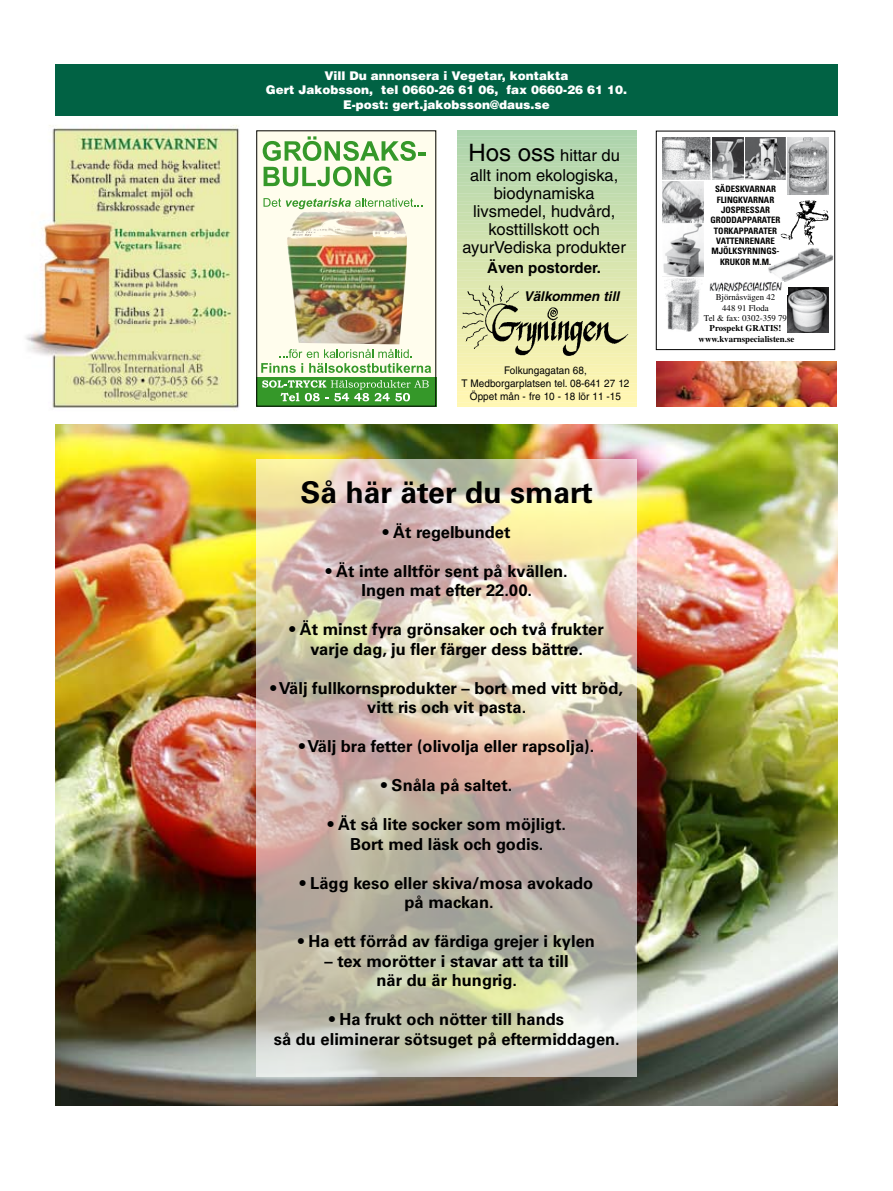
<style>
.page{position:relative;width:893px;height:1191px;background:#fff}
.page>*{position:absolute;margin:0;border:0;box-sizing:border-box;transform-origin:0 0}
.t1{font:700 30px "Univers";color:#000}
.t2{font:700 16.5px/19.5px "Univers";color:#000;text-align:center}
.t3{font:16.5px/18px "Helvetica";color:#000}
.t4{font:700 15px "Helvetica";color:#000}
.t5{font:italic 700 13.5px "Helvetica";color:#000}
.t6{font:900 12px/14.4px "Helvetica";color:#fff;text-align:center}
.t7{font:10.5px/12.6px "Helvetica";color:#000;text-align:center;scale:.95 1}
.t8{font:700 condensed 8.85px/10.4px "Univers";color:#000;text-align:center}
.t9{font:8.85px/10.4px "Times";color:#000;text-align:center}
.t10{font:700 8.85px/10.4px "Times";color:#000;text-align:center}
.s1{font-size:24px}
</style>
<div class="page">
<img style="left:55px;top:424px;width:783px;height:682px">
<img style="left:258px;top:132px;width:176px;height:245px">
<div style="left:256px;top:377px;width:180px;height:29px;background:#359829"></div>
<svg style="left:262px;top:380px;width:167px;height:21px"></svg>
<img style="left:286px;top:211px;width:120px;height:56px">
<svg style="left:263px;top:136px;width:162px;height:50px;background:#bbdbab"></svg>
<svg style="left:263px;top:198px;width:159px;height:11px;background:#c7e1b7"></svg>
<svg style="left:261px;top:349px;width:170px;height:24px;background:#cce3bc"></svg>
<div style="left:256px;top:130px;width:180px;height:276px;border:1px solid #000"></div>
<svg style="left:457px;top:136px;width:180px;height:271px;background:#d8e6b7"></svg>
<hr style="left:457px;top:130px;width:180px;height:1px;background:#aad3ac">
<hr style="left:457px;top:131px;width:180px;height:3px;background:#abd3ac">
<hr style="left:457px;top:134px;width:180px;height:2px;background:#acd4ac">
<hr style="left:457px;top:137px;width:180px;height:2px;background:#add4ad">
<hr style="left:457px;top:139px;width:180px;height:3px;background:#aed4ad">
<hr style="left:457px;top:142px;width:180px;height:3px;background:#afd5ad">
<hr style="left:457px;top:145px;width:180px;height:2px;background:#b0d5ad">
<hr style="left:457px;top:148px;width:180px;height:2px;background:#b1d5ad">
<hr style="left:457px;top:150px;width:180px;height:3px;background:#b2d6ad">
<hr style="left:457px;top:153px;width:180px;height:2px;background:#b3d6ad">
<hr style="left:457px;top:156px;width:180px;height:2px;background:#b4d7ad">
<hr style="left:457px;top:158px;width:180px;height:3px;background:#b5d7ad">
<hr style="left:457px;top:161px;width:180px;height:2px;background:#b6d7ad">
<hr style="left:457px;top:164px;width:180px;height:2px;background:#b7d8ad">
<hr style="left:457px;top:166px;width:180px;height:3px;background:#b8d8ad">
<hr style="left:457px;top:169px;width:180px;height:3px;background:#b9d9ad">
<hr style="left:457px;top:172px;width:180px;height:2px;background:#bad9ad">
<hr style="left:457px;top:175px;width:180px;height:2px;background:#bbd9ad">
<hr style="left:457px;top:177px;width:180px;height:3px;background:#bcdaad">
<hr style="left:457px;top:180px;width:180px;height:2px;background:#bcdaae">
<hr style="left:457px;top:183px;width:180px;height:2px;background:#bddaae">
<hr style="left:457px;top:185px;width:180px;height:3px;background:#bedbae">
<hr style="left:457px;top:188px;width:180px;height:3px;background:#bfdbae">
<hr style="left:457px;top:191px;width:180px;height:2px;background:#c0dbae">
<hr style="left:457px;top:194px;width:180px;height:2px;background:#c1dcae">
<hr style="left:457px;top:196px;width:180px;height:3px;background:#c2dcae">
<hr style="left:457px;top:199px;width:180px;height:2px;background:#c3ddae">
<hr style="left:457px;top:202px;width:180px;height:2px;background:#c4ddae">
<hr style="left:457px;top:204px;width:180px;height:3px;background:#c5ddae">
<hr style="left:457px;top:207px;width:180px;height:3px;background:#c6deae">
<hr style="left:457px;top:210px;width:180px;height:2px;background:#c7deae">
<hr style="left:457px;top:213px;width:180px;height:2px;background:#c8dfae">
<hr style="left:457px;top:215px;width:180px;height:3px;background:#c8dfae">
<hr style="left:457px;top:218px;width:180px;height:2px;background:#c9dfae">
<hr style="left:457px;top:221px;width:180px;height:2px;background:#cae0af">
<hr style="left:457px;top:223px;width:180px;height:3px;background:#cbe0af">
<hr style="left:457px;top:226px;width:180px;height:3px;background:#cce0af">
<hr style="left:457px;top:229px;width:180px;height:2px;background:#cde1af">
<hr style="left:457px;top:232px;width:180px;height:2px;background:#cee1af">
<hr style="left:457px;top:234px;width:180px;height:3px;background:#cfe1af">
<hr style="left:457px;top:237px;width:180px;height:2px;background:#d0e2af">
<hr style="left:457px;top:240px;width:180px;height:2px;background:#d1e2af">
<hr style="left:457px;top:242px;width:180px;height:3px;background:#d2e3af">
<hr style="left:457px;top:245px;width:180px;height:3px;background:#d2e3af">
<hr style="left:457px;top:248px;width:180px;height:2px;background:#d3e3af">
<hr style="left:457px;top:251px;width:180px;height:2px;background:#d4e4af">
<hr style="left:457px;top:253px;width:180px;height:3px;background:#d5e4af">
<hr style="left:457px;top:256px;width:180px;height:2px;background:#d6e4af">
<hr style="left:457px;top:259px;width:180px;height:2px;background:#d7e5af">
<hr style="left:457px;top:261px;width:180px;height:3px;background:#d8e5af">
<hr style="left:457px;top:264px;width:180px;height:3px;background:#d9e5af">
<hr style="left:457px;top:267px;width:180px;height:2px;background:#d9e6af">
<hr style="left:457px;top:270px;width:180px;height:2px;background:#dae6af">
<hr style="left:457px;top:272px;width:180px;height:3px;background:#dbe6b0">
<hr style="left:457px;top:275px;width:180px;height:2px;background:#dce7b0">
<hr style="left:457px;top:278px;width:180px;height:2px;background:#dde7b0">
<hr style="left:457px;top:280px;width:180px;height:3px;background:#dee7b0">
<hr style="left:457px;top:356px;width:180px;height:3px;background:#f5f1b1">
<hr style="left:457px;top:359px;width:180px;height:3px;background:#f5f2b1">
<hr style="left:457px;top:362px;width:180px;height:2px;background:#f6f2b1">
<hr style="left:457px;top:365px;width:180px;height:2px;background:#f7f2b1">
<hr style="left:457px;top:367px;width:180px;height:3px;background:#f8f3b1">
<hr style="left:457px;top:370px;width:180px;height:2px;background:#f9f3b1">
<hr style="left:457px;top:373px;width:180px;height:2px;background:#f9f3b1">
<hr style="left:457px;top:375px;width:180px;height:3px;background:#faf4b1">
<hr style="left:457px;top:378px;width:180px;height:3px;background:#fbf4b1">
<hr style="left:457px;top:381px;width:180px;height:2px;background:#fcf4b1">
<hr style="left:457px;top:384px;width:180px;height:2px;background:#fcf5b2">
<hr style="left:457px;top:386px;width:180px;height:3px;background:#fdf5b2">
<hr style="left:457px;top:389px;width:180px;height:2px;background:#fef5b2">
<hr style="left:457px;top:392px;width:180px;height:2px;background:#fff6b2">
<hr style="left:457px;top:394px;width:180px;height:3px;background:#fff6b2">
<hr style="left:457px;top:397px;width:180px;height:2px;background:#fff6b2">
<hr style="left:457px;top:400px;width:180px;height:2px;background:#fff7b2">
<hr style="left:457px;top:402px;width:180px;height:3px;background:#fff7b2">
<hr style="left:457px;top:405px;width:180px;height:1px;background:#fff7b2">
<img style="left:457px;top:283px;width:180px;height:73px">
<div style="left:55px;top:64px;width:783px;height:51px;background:#016244"></div>
<img style="left:26px;top:125px;width:214px;height:284px">
<div style="left:656px;top:131px;width:179px;height:219px;border:1px solid #000"></div>
<img style="left:780px;top:200px;width:49px;height:45px">
<img style="left:712px;top:137px;width:31px;height:43px">
<img style="left:663px;top:137px;width:47px;height:43px">
<img style="left:745px;top:137px;width:40px;height:43px">
<img style="left:787px;top:137px;width:42px;height:57px">
<img style="left:768px;top:248px;width:65px;height:34px">
<img style="left:787px;top:288px;width:42px;height:45px">
<img style="left:663px;top:224px;width:41px;height:52px">
<img style="left:662px;top:181px;width:42px;height:41px">
<img style="left:664px;top:278px;width:38px;height:54px">
<img style="left:709px;top:282px;width:73px;height:10px">
<img style="left:657px;top:361px;width:179px;height:46px">
<svg style="left:256px;top:459px;width:381px;height:617px;background:#d0c3b1"></svg>
<p class="t6" style="left:266px;top:68px;width:363px">Vill Du annonsera i Vegetar, kontakta<br>Gert Jakobsson, tel 0660-26 61 06, fax 0660-26 61 10.<br>E-post: gert.jakobsson@daus.se</p>
<p class="t3" style="left:469px;top:145px;width:153px;line-height:20.1px"><span class="s1">Hos oss</span> hittar du allt inom ekologiska,</p>
<p class="t3" style="left:463px;top:184px;width:165px;text-align:center">biodynamiska livsmedel, hudvård, kosttillskott och ayurVediska produkter</p>
<p class="t4" style="left:487px;top:258px;width:115px">Även postorder.</p>
<p class="t5" style="left:524px;top:288px;width:100px">Välkommen till</p>
<p class="t7" style="left:461px;top:364px;width:178px">Folkungagatan 68,<br>T Medborgarplatsen tel. 08-641 27 12<br>Öppet mån - fre 10 - 18 lör 11 -15</p>
<h1 class="t1" style="left:300px;top:475px;width:294px">Så här äter du smart</h1>
<p class="t2" style="left:383px;top:522px;width:129px">• Ät regelbundet</p>
<p class="t2" style="left:326px;top:561px;width:244px">• Ät inte alltför sent på kvällen.<br>Ingen mat efter 22.00.</p>
<p class="t2" style="left:289px;top:620px;width:316px">• Ät minst fyra grönsaker och två frukter varje dag, ju fler färger dess bättre.</p>
<p class="t2" style="left:271px;top:678px;width:354px">• Välj fullkornsprodukter – bort med vitt bröd, vitt ris och vit pasta.</p>
<p class="t2" style="left:299px;top:737px;width:297px">• Välj bra fetter (olivolja eller rapsolja).</p>
<p class="t2" style="left:381px;top:776px;width:133px">• Snåla på saltet.</p>
<p class="t2" style="left:328px;top:815px;width:240px">• Ät så lite socker som möjligt.<br>Bort med läsk och godis.</p>
<p class="t2" style="left:300px;top:873px;width:295px">• Lägg keso eller skiva/mosa avokado på mackan.</p>
<p class="t2" style="left:298px;top:932px;width:298px">• Ha ett förråd av färdiga grejer i kylen</p>
<p class="t2" style="left:324px;top:951px;width:246px">– tex morötter i stavar att ta till när du är hungrig.</p>
<p class="t2" style="left:274px;top:1010px;width:348px">• Ha frukt och nötter till hands<br>så du eliminerar sötsuget på eftermiddagen.</p>
<p class="t8" style="left:710px;top:184px;width:72px">SÄDESKVARNAR<br>FLINGKVARNAR<br>JOSPRESSAR<br>GRODDAPPARATER<br>TORKAPPARATER<br>VATTENRENARE<br>MJÖLKSYRNINGS-<br>KRUKOR M.M.</p>
<p class="t9" style="left:704px;top:292px;width:85px">Björnåsvägen 42<br>448 91 Floda<br>Tel &amp; fax: 0302-359 79</p>
<p class="t10" style="left:699px;top:323px;width:97px">Prospekt GRATIS! www.kvarnspecialisten.se</p>
</div>
